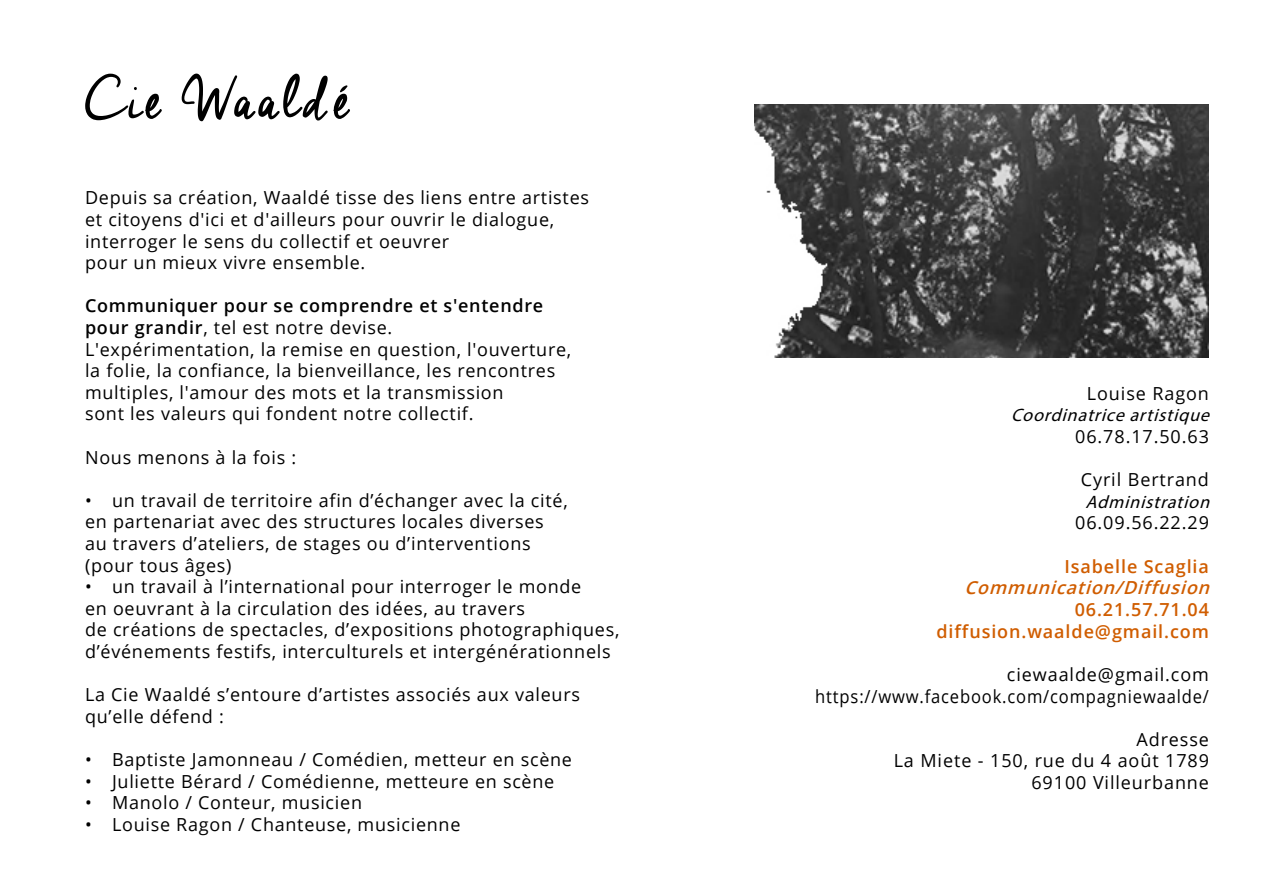
<style>
.page{position:relative;width:1263px;height:893px;background:#fff}
.page>*{position:absolute;margin:0;border:0;box-sizing:border-box;transform-origin:0 0}
.t1{font:72px "Cheddar Jack";letter-spacing:.03em;color:#000}
.t2{font:18px/21.6px "Open Sans";letter-spacing:.04em;color:#000}
.t3{font:600 18px/21.6px "Open Sans";letter-spacing:.05em;color:#d05d00;text-align:right}
.t4{font:italic 18px "Myriad Pro";color:#000}
.t5{font:italic 600 18px "Open Sans";color:#d05d00}
.s1{font-weight:600}
</style>
<div class="page">
<img style="left:755px;top:104px;width:454px;height:253px">
<h1 class="t1" style="left:85px;top:59px;width:266px">Cie Waaldé</h1>
<p class="t2" style="left:85px;top:187px;width:506px">Depuis sa création, Waaldé tisse des liens entre artistes et citoyens d'ici et d'ailleurs pour ouvrir le dialogue, interroger le sens du collectif et oeuvrer<br>pour un mieux vivre ensemble.</p>
<p class="t2" style="left:85px;top:295px;width:488px"><span class="s1">Communiquer pour se comprendre et s'entendre pour grandir</span>, tel est notre devise.<br>L'expérimentation, la remise en question, l'ouverture, la folie, la confiance, la bienveillance, les rencontres multiples, l'amour des mots et la transmission<br>sont les valeurs qui fondent notre collectif.</p>
<p class="t2" style="left:85px;top:446px;width:213px">Nous menons à la fois :</p>
<p class="t2" style="left:85px;top:489px;width:484px">• un travail de territoire afin d’échanger avec la cité, en partenariat avec des structures locales diverses au travers d’ateliers, de stages ou d’interventions (pour tous âges)</p>
<p class="t2" style="left:85px;top:575px;width:536px">• un travail à l’international pour interroger le monde<br>en oeuvrant à la circulation des idées, au travers<br>de créations de spectacles, d’expositions photographiques, d’événements festifs, interculturels et intergénérationnels</p>
<p class="t2" style="left:85px;top:683px;width:496px">La Cie Waaldé s’entoure d’artistes associés aux valeurs qu’elle défend :</p>
<p class="t2" style="left:85px;top:748px;width:488px">• Baptiste Jamonneau / Comédien, metteur en scène</p>
<p class="t2" style="left:85px;top:770px;width:471px">• Juliette Bérard / Comédienne, metteure en scène</p>
<p class="t2" style="left:85px;top:791px;width:279px">• Manolo / Conteur, musicien</p>
<p class="t2" style="left:85px;top:813px;width:377px">• Louise Ragon / Chanteuse, musicienne</p>
<p class="t2" style="left:1087px;top:382px;width:124px">Louise Ragon</p>
<p class="t4" style="left:1011px;top:404px;width:206px">Coordinatrice artistique</p>
<p class="t2" style="left:1075px;top:425px;width:135px">06.78.17.50.63</p>
<p class="t2" style="left:1081px;top:468px;width:130px">Cyril Bertrand</p>
<p class="t4" style="left:1085px;top:491px;width:131px">Administration</p>
<p class="t2" style="left:1075px;top:512px;width:135px">06.09.56.22.29</p>
<p class="t3" style="left:1064px;top:555px;width:146px">Isabelle Scaglia</p>
<p class="t5" style="left:965px;top:575px;width:253px">Communication/Diffusion</p>
<p class="t3" style="left:936px;top:598px;width:274px">06.21.57.71.04 diffusion.waalde@gmail.com</p>
<p class="t2" style="left:815px;top:663px;width:395px;text-align:right">ciewaalde@gmail.com https://www.facebook.com/compagniewaalde/</p>
<p class="t2" style="left:894px;top:728px;width:317px;text-align:right">Adresse<br>La Miete - 150, rue du 4 août 1789<br>69100 Villeurbanne</p>
</div>
